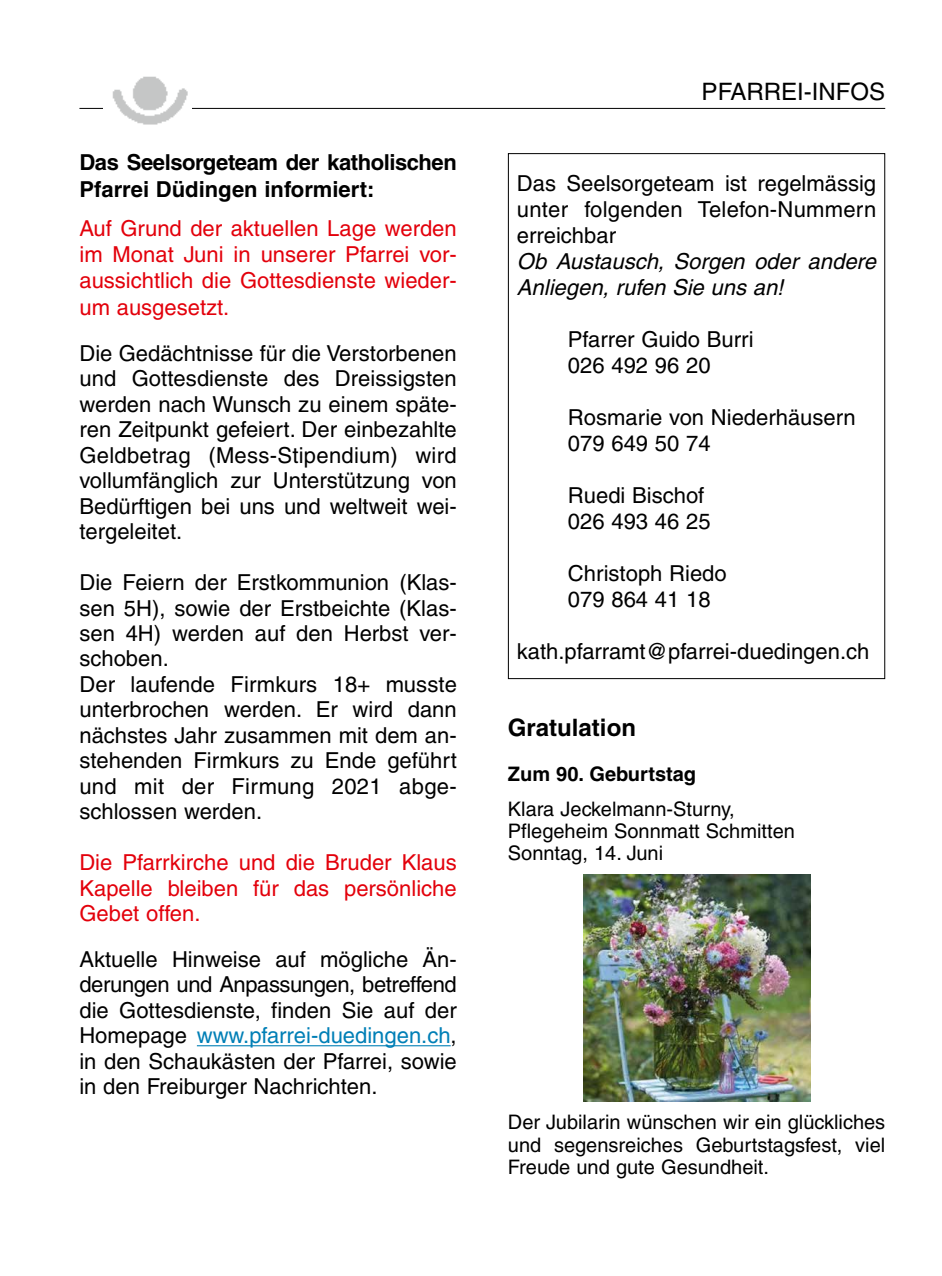
<style>
.page{position:relative;width:942px;height:1276px;background:#fff}
.page>*{position:absolute;margin:0;border:0;box-sizing:border-box;transform-origin:0 0}
.t1{font:24px "Helvetica";color:#000}
.t2{font:700 24px "Helvetica";color:#000}
.t3{font:22px/25.4px "Helvetica";color:#000}
.t4{font:22px/26.4px "Helvetica";color:#e3000b;text-align:justify}
.t5{font:700 22px/26.4px "Helvetica";letter-spacing:-.02em;color:#000}
.t6{font:italic 22px/26px "Helvetica";color:#000}
.t7{font:20px/22.4px "Helvetica";color:#000}
.t8{font:700 20px "Helvetica";color:#000}
.s1{color:#007fb6}
</style>
<div class="page">
<hr style="left:197px;top:1045px;width:253px;height:1px;background:#007fb6">
<hr style="left:79px;top:108px;width:805px;height:1px;background:#000">
<div style="left:103px;top:66px;width:89px;height:73px;background:#fff"></div>
<img style="left:112px;top:76px;width:76px;height:49px">
<img style="left:583px;top:874px;width:226px;height:227px">
<p class="t5" style="left:79px;top:149px;width:378px">Das Seelsorgeteam der katholischen<br>Pfarrei Düdingen informiert:</p>
<p class="t4" style="left:79px;top:214px;width:379px">Auf Grund der aktuellen Lage werden im Monat Juni in unserer Pfarrei vor&shy;aussichtlich die Gottesdienste wieder&shy;um ausgesetzt.</p>
<p class="t3" style="left:79px;top:340px;width:379px;text-align:justify">Die Gedächtnisse für die Verstorbenen und Gottesdienste des Dreissigsten werden nach Wunsch zu einem späte&shy;ren Zeitpunkt gefeiert. Der einbezahlte Geldbetrag (Mess-Stipendium) wird vollumfänglich zur Unterstützung von Bedürftigen bei uns und weltweit wei&shy;tergeleitet.</p>
<p class="t3" style="left:79px;top:569px;width:379px">Die Feiern der Erstkommunion (Klas&shy;sen 5H), sowie der Erstbeichte (Klas&shy;sen 4H) werden auf den Herbst ver&shy;schoben.<br>Der laufende Firmkurs 18+ musste unterbrochen werden. Er wird dann nächstes Jahr zusammen mit dem an&shy;stehenden Firmkurs zu Ende geführt und mit der Firmung 2021 abge&shy;schlossen werden.</p>
<p class="t4" style="left:79px;top:849px;width:379px;line-height:25.4px">Die Pfarrkirche und die Bruder Klaus Kapelle bleiben für das persönliche Gebet offen.</p>
<p class="t3" style="left:79px;top:946px;width:379px;text-align:justify">Aktuelle Hinweise auf mögliche Än&shy;derungen und Anpassungen, betreffend die Gottesdienste, finden Sie auf der Homepage <span class="s1">www.pfarrei-duedingen.ch</span>, in den Schaukästen der Pfarrei, sowie in den Freiburger Nachrichten.</p>
<p class="t1" style="left:701px;top:78px;width:185px">PFARREI-INFOS</p>
<p class="t3" style="left:516px;top:170px;width:361px;line-height:26px;text-align:justify">Das Seelsorgeteam ist regelmässig unter folgenden Telefon-Nummern erreichbar</p>
<p class="t6" style="left:516px;top:248px;width:360px">Ob Austausch, Sorgen oder andere<br>Anliegen, rufen Sie uns an!</p>
<p class="t3" style="left:567px;top:326px;width:187px;line-height:26px">Pfarrer Guido Burri<br>026 492 96 20</p>
<p class="t3" style="left:567px;top:404px;width:289px;line-height:26px">Rosmarie von Niederhäusern<br>079 649 50 74</p>
<p class="t3" style="left:567px;top:482px;width:144px;line-height:26px">Ruedi Bischof<br>026 493 46 25</p>
<p class="t3" style="left:567px;top:560px;width:160px;line-height:26px">Christoph Riedo<br>079 864 41 18</p>
<p class="t3" style="left:516px;top:638px;width:354px">kath.pfarramt@pfarrei-duedingen.ch</p>
<p class="t2" style="left:507px;top:713px;width:130px">Gratulation</p>
<p class="t8" style="left:507px;top:761px;width:189px">Zum 90. Geburtstag</p>
<p class="t7" style="left:507px;top:797px;width:288px">Klara Jeckelmann-Sturny,<br>Pflegeheim Sonnmatt Schmitten<br>Sonntag, 14. Juni</p>
<p class="t7" style="left:507px;top:1111px;width:379px;text-align:justify">Der Jubilarin wünschen wir ein glückliches und segensreiches Geburtstagsfest, viel Freude und gute Gesundheit.</p>
</div>
